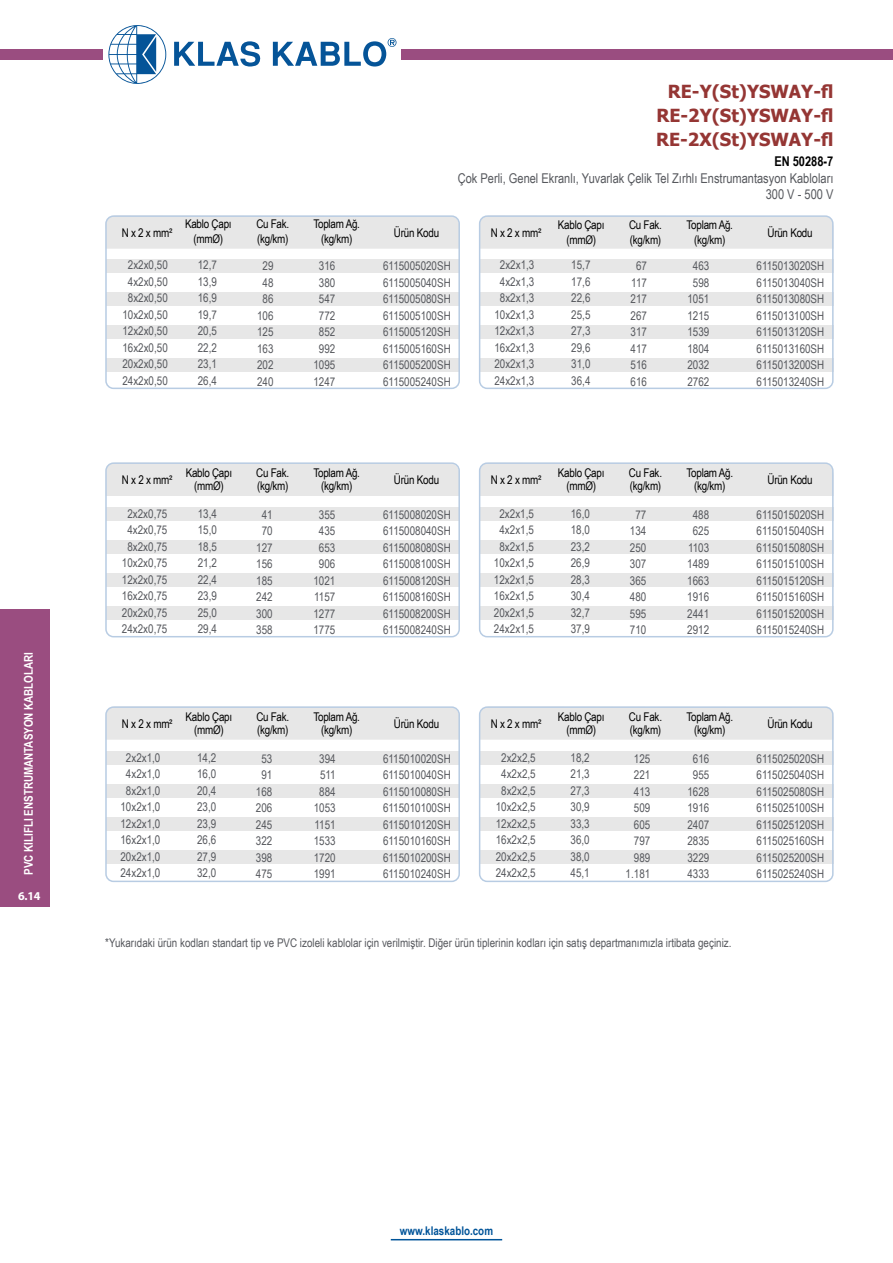
<style>
.page{position:relative;width:893px;height:1263px;background:#fff}
.page>*{position:absolute;margin:0;border:0;box-sizing:border-box;transform-origin:0 0}
.t1{font:700 18px/24.2px "Tahoma";color:#953634;text-align:justify}
.t2{font:13.5px/16.2px "Arial Narrow";color:#56585d;text-align:right}
.t3{font:700 13.5px "Arial Narrow";color:#000}
.t4{font:12px/16.5px "Arial Narrow";color:#56585d;text-align:center}
.t5{font:12px/13.5px "Arial Narrow";letter-spacing:-.02em;color:#000;text-align:center}
.t6{font:700 12px "Arial Narrow";color:#fff}
.t7{font:700 12px "Arial Narrow";color:#005499}
.t8{font:700 12px "Myriad Pro";color:#fff}
</style>
<div class="page">
<svg style="left:108px;top:25px;width:288px;height:59px"></svg>
<div style="left:0;top:49px;width:103px;height:11px;background:#9a4d80"></div>
<div style="left:402px;top:49px;width:491px;height:11px;background:#9a4d80"></div>
<div style="left:0;top:609px;width:50px;height:298px;background:#9a4d80"></div>
<hr style="left:391px;top:1239px;width:111px;height:1px;background:#005499">
<div style="left:108px;top:709px;width:349px;height:31px;background:#e7e7e7"></div>
<div style="left:482px;top:709px;width:349px;height:31px;background:#e7e7e7"></div>
<div style="left:482px;top:465px;width:349px;height:31px;background:#e7e7e7"></div>
<div style="left:482px;top:218px;width:349px;height:31px;background:#e7e7e7"></div>
<div style="left:108px;top:218px;width:349px;height:31px;background:#e7e7e7"></div>
<div style="left:108px;top:465px;width:349px;height:31px;background:#e7e7e7"></div>
<div style="left:106px;top:259px;width:354px;height:14px;background:#e7e7e7"></div>
<div style="left:106px;top:292px;width:354px;height:14px;background:#e7e7e7"></div>
<div style="left:106px;top:325px;width:354px;height:13px;background:#e7e7e7"></div>
<div style="left:106px;top:358px;width:354px;height:13px;background:#e7e7e7"></div>
<div style="left:480px;top:259px;width:354px;height:14px;background:#e7e7e7"></div>
<div style="left:480px;top:292px;width:354px;height:14px;background:#e7e7e7"></div>
<div style="left:480px;top:325px;width:354px;height:13px;background:#e7e7e7"></div>
<div style="left:480px;top:358px;width:354px;height:13px;background:#e7e7e7"></div>
<div style="left:106px;top:508px;width:354px;height:13px;background:#e7e7e7"></div>
<div style="left:106px;top:541px;width:354px;height:13px;background:#e7e7e7"></div>
<div style="left:106px;top:573px;width:354px;height:14px;background:#e7e7e7"></div>
<div style="left:106px;top:606px;width:354px;height:13px;background:#e7e7e7"></div>
<div style="left:480px;top:508px;width:354px;height:13px;background:#e7e7e7"></div>
<div style="left:480px;top:541px;width:354px;height:13px;background:#e7e7e7"></div>
<div style="left:480px;top:573px;width:354px;height:14px;background:#e7e7e7"></div>
<div style="left:480px;top:606px;width:354px;height:13px;background:#e7e7e7"></div>
<div style="left:106px;top:752px;width:354px;height:13px;background:#e7e7e7"></div>
<div style="left:106px;top:784px;width:354px;height:14px;background:#e7e7e7"></div>
<div style="left:106px;top:817px;width:354px;height:14px;background:#e7e7e7"></div>
<div style="left:480px;top:752px;width:354px;height:13px;background:#e7e7e7"></div>
<div style="left:480px;top:784px;width:354px;height:14px;background:#e7e7e7"></div>
<div style="left:480px;top:817px;width:354px;height:14px;background:#e7e7e7"></div>
<div style="left:480px;top:850px;width:354px;height:13px;background:#e7e7e7"></div>
<div style="left:106px;top:850px;width:354px;height:13px;background:#e7e7e7"></div>
<div style="left:105px;top:706px;width:355px;height:176px;border:2px solid #b8cce3;border-radius:8px"></div>
<div style="left:479px;top:706px;width:355px;height:176px;border:2px solid #b8cce3;border-radius:8px"></div>
<div style="left:105px;top:462px;width:355px;height:175px;border:2px solid #b8cce3;border-radius:8px"></div>
<div style="left:479px;top:462px;width:355px;height:175px;border:2px solid #b8cce3;border-radius:8px"></div>
<div style="left:105px;top:215px;width:355px;height:174px;border:2px solid #b8cce3;border-radius:8px"></div>
<div style="left:479px;top:215px;width:355px;height:174px;border:2px solid #b8cce3;border-radius:8px"></div>
<p class="t6" style="left:20px;top:875px;width:224px;rotate:-90deg">PVC KILIFLI ENSTRUMANTASYON KABLOLARI</p>
<p class="t6" style="left:20px;top:874px;width:168px;rotate:-90deg">ENSTRUMANTASYON KABLOLARI</p>
<p class="t8" style="left:18px;top:887px;width:24px">6.14</p>
<p class="t5" style="left:122px;top:225px;width:52px">N x 2 x mm²</p>
<p class="t4" style="left:122px;top:256px;width:47px">2x2x0,50<br>4x2x0,50<br>8x2x0,50<br>10x2x0,50<br>12x2x0,50<br>16x2x0,50<br>20x2x0,50<br>24x2x0,50</p>
<p class="t5" style="left:185px;top:215px;width:48px;line-height:15px">Kablo Çapı (mmØ)</p>
<p class="t4" style="left:198px;top:256px;width:21px;text-align:justify">12,7<br>13,9<br>16,9<br>19,7<br>20,5<br>22,2<br>23,1<br>26,4</p>
<p class="t5" style="left:256px;top:215px;width:34px;line-height:15px;text-align:left">Cu Fak. (kg/km)</p>
<p class="t4" style="left:257px;top:257px;width:18px">29<br>48<br>86<br>106<br>125<br>163<br>202<br>240</p>
<p class="t5" style="left:313px;top:215px;width:48px;line-height:15px">Toplam Ağ. (kg/km)</p>
<p class="t4" style="left:313px;top:257px;width:23px">316<br>380<br>547<br>772<br>852<br>992<br>1095<br>1247</p>
<h1 class="t1" style="left:656px;top:78px;width:179px;text-indent:12px">RE-Y(St)YSWAY-fl RE-2Y(St)YSWAY-fl RE-2X(St)YSWAY-fl</h1>
<p class="t3" style="left:774px;top:151px;width:61px">EN 50288-7</p>
<p class="t2" style="left:458px;top:169px;width:377px">Çok Perli, Genel Ekranlı, Yuvarlak Çelik Tel Zırhlı Enstrumantasyon Kabloları<br>300 V - 500 V</p>
<p class="t5" style="left:394px;top:225px;width:47px">Ürün Kodu</p>
<p class="t5" style="left:491px;top:225px;width:52px">N x 2 x mm²</p>
<p class="t4" style="left:383px;top:257px;width:69px;text-align:justify">6115005020SH 6115005040SH 6115005080SH 6115005100SH 6115005120SH 6115005160SH 6115005200SH 6115005240SH</p>
<p class="t4" style="left:494px;top:256px;width:41px">2x2x1,3<br>4x2x1,3<br>8x2x1,3<br>10x2x1,3<br>12x2x1,3<br>16x2x1,3<br>20x2x1,3<br>24x2x1,3</p>
<p class="t5" style="left:558px;top:217px;width:48px;line-height:15px">Kablo Çapı (mmØ)</p>
<p class="t4" style="left:571px;top:256px;width:21px;text-align:justify">15,7<br>17,6<br>22,6<br>25,5<br>27,3<br>29,6<br>31,0<br>36,4</p>
<p class="t5" style="left:629px;top:217px;width:34px;line-height:15px;text-align:left">Cu Fak. (kg/km)</p>
<p class="t4" style="left:631px;top:257px;width:18px">67<br>117<br>217<br>267<br>317<br>417<br>516<br>616</p>
<p class="t5" style="left:687px;top:217px;width:48px;line-height:15px">Toplam Ağ. (kg/km)</p>
<p class="t4" style="left:687px;top:257px;width:23px">463<br>598<br>1051<br>1215<br>1539<br>1804<br>2032<br>2762</p>
<p class="t5" style="left:767px;top:225px;width:47px">Ürün Kodu</p>
<p class="t4" style="left:757px;top:257px;width:69px;text-align:justify">6115013020SH 6115013040SH 6115013080SH 6115013100SH 6115013120SH 6115013160SH 6115013200SH 6115013240SH</p>
<p class="t5" style="left:122px;top:472px;width:52px">N x 2 x mm²</p>
<p class="t4" style="left:122px;top:505px;width:47px">2x2x0,75<br>4x2x0,75<br>8x2x0,75<br>10x2x0,75<br>12x2x0,75<br>16x2x0,75<br>20x2x0,75<br>24x2x0,75</p>
<p class="t5" style="left:186px;top:465px;width:48px">Kablo Çapı (mmØ)</p>
<p class="t4" style="left:198px;top:505px;width:21px;text-align:justify">13,4<br>15,0<br>18,5<br>21,2<br>22,4<br>23,9<br>25,0<br>29,4</p>
<p class="t5" style="left:256px;top:465px;width:35px;text-align:left">Cu Fak. (kg/km)</p>
<p class="t4" style="left:256px;top:506px;width:18px">41<br>70<br>127<br>156<br>185<br>242<br>300<br>358</p>
<p class="t5" style="left:313px;top:465px;width:48px">Toplam Ağ. (kg/km)</p>
<p class="t4" style="left:313px;top:506px;width:23px">355<br>435<br>653<br>906<br>1021<br>1157<br>1277<br>1775</p>
<p class="t5" style="left:394px;top:472px;width:47px">Ürün Kodu</p>
<p class="t4" style="left:383px;top:506px;width:69px;text-align:justify">6115008020SH 6115008040SH 6115008080SH 6115008100SH 6115008120SH 6115008160SH 6115008200SH 6115008240SH</p>
<p class="t5" style="left:558px;top:465px;width:48px">Kablo Çapı (mmØ)</p>
<p class="t5" style="left:629px;top:465px;width:35px;text-align:left">Cu Fak. (kg/km)</p>
<p class="t5" style="left:686px;top:465px;width:48px">Toplam Ağ. (kg/km)</p>
<p class="t5" style="left:491px;top:472px;width:52px">N x 2 x mm²</p>
<p class="t5" style="left:767px;top:472px;width:47px">Ürün Kodu</p>
<p class="t4" style="left:494px;top:505px;width:41px">2x2x1,5<br>4x2x1,5<br>8x2x1,5<br>10x2x1,5<br>12x2x1,5<br>16x2x1,5<br>20x2x1,5<br>24x2x1,5</p>
<p class="t4" style="left:571px;top:505px;width:21px;text-align:justify">16,0<br>18,0<br>23,2<br>26,9<br>28,3<br>30,4<br>32,7<br>37,9</p>
<p class="t4" style="left:630px;top:506px;width:18px">77<br>134<br>250<br>307<br>365<br>480<br>595<br>710</p>
<p class="t4" style="left:687px;top:506px;width:23px">488<br>625<br>1103<br>1489<br>1663<br>1916<br>2441<br>2912</p>
<p class="t4" style="left:757px;top:506px;width:69px;text-align:justify">6115015020SH 6115015040SH 6115015080SH 6115015100SH 6115015120SH 6115015160SH 6115015200SH 6115015240SH</p>
<p class="t5" style="left:122px;top:716px;width:52px">N x 2 x mm²</p>
<p class="t4" style="left:121px;top:748px;width:41px">2x2x1,0<br>4x2x1,0<br>8x2x1,0<br>10x2x1,0<br>12x2x1,0<br>16x2x1,0<br>20x2x1,0<br>24x2x1,0</p>
<p class="t5" style="left:186px;top:709px;width:48px">Kablo Çapı (mmØ)</p>
<p class="t4" style="left:197px;top:748px;width:21px;text-align:justify">14,2<br>16,0<br>20,4<br>23,0<br>23,9<br>26,6<br>27,9<br>32,0</p>
<p class="t5" style="left:256px;top:709px;width:34px;text-align:left">Cu Fak. (kg/km)</p>
<p class="t4" style="left:256px;top:750px;width:18px">53<br>91<br>168<br>206<br>245<br>322<br>398<br>475</p>
<p class="t5" style="left:313px;top:709px;width:48px">Toplam Ağ. (kg/km)</p>
<p class="t4" style="left:314px;top:750px;width:23px">394<br>511<br>884<br>1053<br>1151<br>1533<br>1720<br>1991</p>
<p class="t5" style="left:394px;top:716px;width:47px">Ürün Kodu</p>
<p class="t5" style="left:491px;top:716px;width:52px">N x 2 x mm²</p>
<p class="t4" style="left:383px;top:750px;width:69px;text-align:justify">6115010020SH 6115010040SH 6115010080SH 6115010100SH 6115010120SH 6115010160SH 6115010200SH 6115010240SH</p>
<p class="t4" style="left:496px;top:748px;width:41px">2x2x2,5<br>4x2x2,5<br>8x2x2,5<br>10x2x2,5<br>12x2x2,5<br>16x2x2,5<br>20x2x2,5<br>24x2x2,5</p>
<p class="t5" style="left:558px;top:709px;width:48px">Kablo Çapı (mmØ)</p>
<p class="t4" style="left:571px;top:748px;width:21px;text-align:justify">18,2<br>21,3<br>27,3<br>30,9<br>33,3<br>36,0<br>38,0<br>45,1</p>
<p class="t5" style="left:629px;top:709px;width:35px;text-align:left">Cu Fak. (kg/km)</p>
<p class="t4" style="left:626px;top:750px;width:26px;text-align:right">125<br>221<br>413<br>509<br>605<br>797<br>989<br>1.181</p>
<p class="t5" style="left:686px;top:709px;width:48px">Toplam Ağ. (kg/km)</p>
<p class="t4" style="left:687px;top:750px;width:23px">616<br>955<br>1628<br>1916<br>2407<br>2835<br>3229<br>4333</p>
<p class="t5" style="left:767px;top:716px;width:47px">Ürün Kodu</p>
<p class="t4" style="left:757px;top:750px;width:69px;text-align:justify">6115025020SH 6115025040SH 6115025080SH 6115025100SH 6115025120SH 6115025160SH 6115025200SH 6115025240SH</p>
<p class="t4" style="left:105px;top:934px;width:628px">*Yukarıdaki ürün kodları standart tip ve PVC izoleli kablolar için verilmiştir. Diğer ürün tiplerinin kodları için satış departmanımızla irtibata geçiniz.</p>
<p class="t7" style="left:400px;top:1222px;width:95px">www.klaskablo.com</p>
</div>
